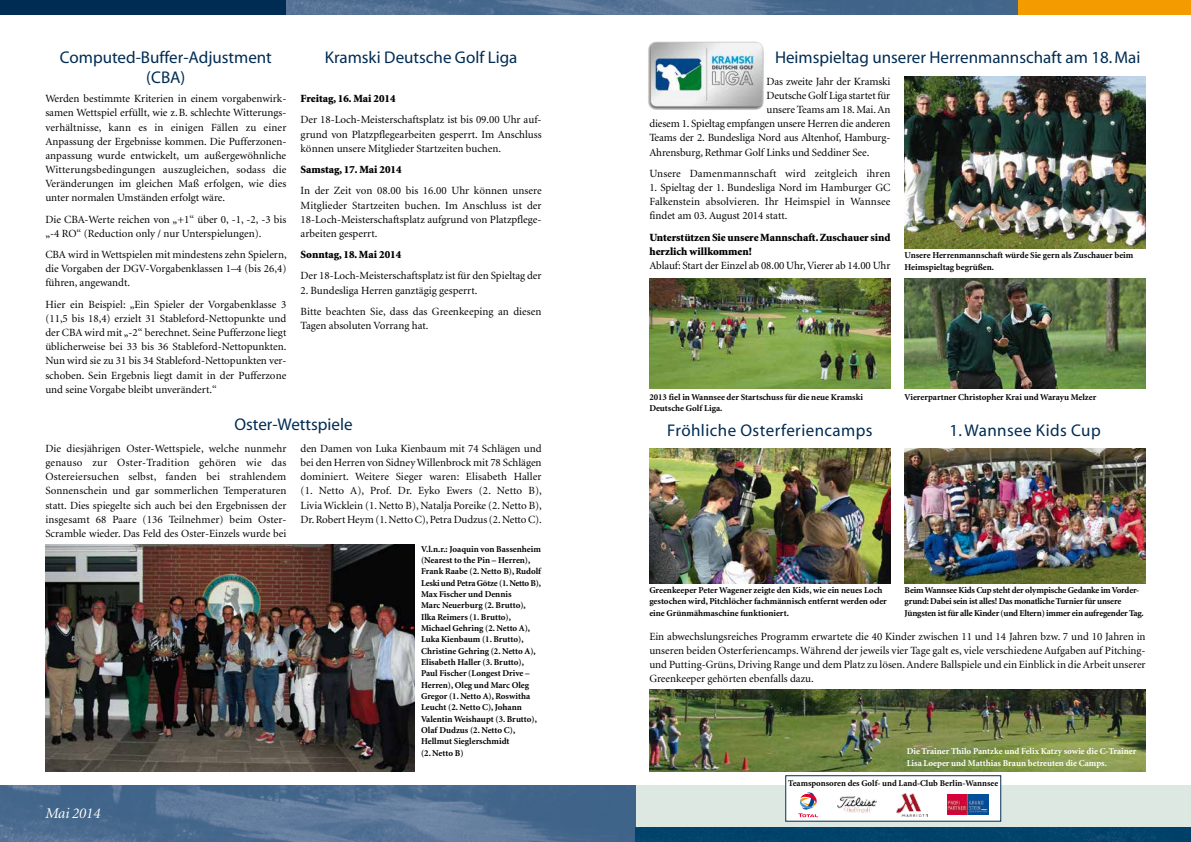
<style>
.page{position:relative;width:1191px;height:842px;background:#fff}
.page>*{position:absolute;margin:0;border:0;box-sizing:border-box;transform-origin:0 0}
.t1{font:17px/20px "Myriad";color:#002c53;text-align:center}
.t2{font:17px "Myriad";letter-spacing:.025em;color:#002c53}
.t3{font:italic 15px "Minion";color:#fff}
.t4{font:11px/14.2px "Minion";color:#000;text-align:justify}
.t5{font:900 11px/14.2px "Minion";color:#000}
.t6{font:700 9px/11.3px "Minion";color:#000}
.t7{font:700 9px/11.3px "Minion";letter-spacing:-.02em;color:#000}
.t8{font:700 9px/11.3px "Minion";color:#fff}
.t9{font:700 8.8px "Minion";color:#000}
</style>
<div class="page">
<div style="left:0;top:0;width:286px;height:14px;background:#002c53"></div>
<img style="left:286px;top:0;width:732px;height:14px">
<div style="left:1018px;top:0;width:173px;height:14px;background:#f49b00"></div>
<div style="left:635px;top:785px;width:556px;height:43px;background:#dde8e2"></div>
<img style="left:0;top:785px;width:635px;height:57px">
<div style="left:635px;top:828px;width:556px;height:14px;background:#00436b"></div>
<div style="left:785px;top:776px;width:215px;height:45px;background:#fff"></div>
<div style="left:785px;top:775px;width:216px;height:46px;border:1px solid #002c53"></div>
<img style="left:896px;top:793px;width:32px;height:24px">
<img style="left:838px;top:797px;width:38px;height:16px">
<svg style="left:798px;top:792px;width:20px;height:25px"></svg>
<img style="left:45px;top:545px;width:369px;height:226px">
<img style="left:649px;top:278px;width:241px;height:110px">
<img style="left:904px;top:77px;width:241px;height:172px">
<img style="left:904px;top:278px;width:241px;height:110px">
<img style="left:648px;top:42px;width:116px;height:68px">
<img style="left:649px;top:448px;width:241px;height:135px">
<img style="left:649px;top:689px;width:496px;height:82px">
<img style="left:904px;top:448px;width:241px;height:135px">
<img style="left:947px;top:795px;width:41px;height:20px">
<h1 class="t1" style="left:60px;top:48px;width:213px">Computed-Buffer-Adjustment (CBA)</h1>
<p class="t4" style="left:45px;top:92px;width:243px">Werden bestimmte Kriterien in einem vorgabenwirk&shy;samen Wettspiel erfüllt, wie z.B. schlechte Witterungs&shy;verhältnisse, kann es in einigen Fällen zu einer Anpassung der Ergebnisse kommen. Die Pufferzonen&shy;anpassung wurde entwickelt, um außergewöhnliche Witterungsbedingungen auszugleichen, sodass die Veränderungen im gleichen Maß erfolgen, wie dies unter normalen Umständen erfolgt wäre.</p>
<p class="t4" style="left:45px;top:212px;width:242px">Die CBA-Werte reichen von „+1“ über 0, -1, -2, -3 bis „-4 RO“ (Reduction only / nur Unterspielungen).</p>
<p class="t4" style="left:45px;top:248px;width:243px">CBA wird in Wettspielen mit mindestens zehn Spielern, die Vorgaben der DGV-Vorgabenklassen 1–4 (bis 26,4) führen, angewandt.</p>
<p class="t4" style="left:45px;top:297px;width:243px">Hier ein Beispiel: „Ein Spieler der Vorgabenklasse 3 (11,5 bis 18,4) erzielt 31 Stableford-Nettopunkte und der CBA wird mit „-2“ berechnet. Seine Pufferzone liegt üblicherweise bei 33 bis 36 Stableford-Nettopunkten.<br>Nun wird sie zu 31 bis 34 Stableford-Nettopunkten ver&shy;schoben. Sein Ergebnis liegt damit in der Pufferzone und seine Vorgabe bleibt unverändert.“</p>
<h1 class="t1" style="left:325px;top:48px;width:194px">Kramski Deutsche Golf Liga</h1>
<p class="t5" style="left:300px;top:92px;width:97px">Freitag, 16. Mai 2014</p>
<p class="t4" style="left:300px;top:113px;width:242px">Der 18-Loch-Meisterschaftsplatz ist bis 09.00 Uhr auf&shy;grund von Platzpflegearbeiten gesperrt. Im Anschluss können unsere Mitglieder Startzeiten buchen.</p>
<p class="t5" style="left:300px;top:163px;width:102px">Samstag, 17. Mai 2014</p>
<p class="t4" style="left:300px;top:184px;width:243px">In der Zeit von 08.00 bis 16.00 Uhr können unsere Mitglieder Startzeiten buchen. Im Anschluss ist der 18-Loch-Meisterschaftsplatz aufgrund von Platzpflege&shy;arbeiten gesperrt.</p>
<p class="t5" style="left:300px;top:248px;width:102px">Sonntag, 18. Mai 2014</p>
<p class="t4" style="left:300px;top:269px;width:242px">Der 18-Loch-Meisterschaftsplatz ist für den Spieltag der</p>
<p class="t4" style="left:300px;top:280px;width:242px;line-height:21.3px">2. Bundesliga Herren ganztägig gesperrt.<br>Bitte beachten Sie, dass das Greenkeeping an diesen</p>
<p class="t4" style="left:300px;top:319px;width:129px">Tagen absoluten Vorrang hat.</p>
<h1 class="t1" style="left:234px;top:415px;width:120px">Oster-Wettspiele</h1>
<p class="t4" style="left:45px;top:442px;width:243px">Die diesjährigen Oster-Wettspiele, welche nunmehr genauso zur Oster-Tradition gehören wie das Ostereiersuchen selbst, fanden bei strahlendem Sonnenschein und gar sommerlichen Temperaturen statt. Dies spiegelte sich auch bei den Ergebnissen der insgesamt 68 Paare (136 Teilnehmer) beim Oster-Scramble wieder. Das Feld des Oster-Einzels wurde bei</p>
<p class="t4" style="left:300px;top:442px;width:243px">den Damen von Luka Kienbaum mit 74 Schlägen und bei den Herren von Sidney Willenbrock mit 78 Schlägen dominiert. Weitere Sieger waren: Elisabeth Haller (1. Netto A), Prof. Dr. Eyko Ewers (2. Netto B), Livia Wicklein (1. Netto B), Natalja Poreike (2. Netto B), Dr. Robert Heym (1. Netto C), Petra Dudzus (2. Netto C).</p>
<h2 class="t3" style="left:45px;top:806px;width:57px">Mai 2014</h2>
<p class="t6" style="left:421px;top:543px;width:121px">V.l.n.r.: Joaquin von Bassenheim (Nearest to the Pin – Herren),<br>Frank Raabe (2. Netto B), Rudolf<br>Leski und Petra Götze (1.Netto B),<br>Max Fischer und Dennis<br>Marc Neuerburg (2. Brutto),<br>Ilka Reimers (1. Brutto),<br>Michael Gehring (2. Netto A),<br>Luka Kienbaum (1. Brutto),<br>Christine Gehring (2. Netto A),<br>Elisabeth Haller (3. Brutto),<br>Paul Fischer (Longest Drive –<br>Herren), Oleg und Marc Oleg<br>Gregor (1. Netto A), Roswitha<br>Leucht (2. Netto C), Johann<br>Valentin Weishaupt (3. Brutto),<br>Olaf Dudzus (2. Netto C),<br>Hellmut Sieglerschmidt<br>(2. Netto B)</p>
<h1 class="t1" style="left:775px;top:48px;width:367px">Heimspieltag unserer Herrenmannschaft am 18. Mai</h1>
<p class="t4" style="left:766px;top:75px;width:125px">Das zweite Jahr der Kramski</p>
<p class="t4" style="left:766px;top:89px;width:125px">Deutsche Golf Liga startet für</p>
<p class="t4" style="left:766px;top:103px;width:125px">unsere Teams am 18. Mai. An</p>
<p class="t4" style="left:649px;top:117px;width:242px">diesem 1. Spieltag empfangen unsere Herren die anderen</p>
<p class="t4" style="left:649px;top:131px;width:242px">Teams der 2. Bundesliga Nord aus Altenhof, Hamburg-</p>
<p class="t4" style="left:649px;top:145px;width:221px">Ahrensburg, Rethmar Golf Links und Seddiner See.</p>
<p class="t4" style="left:649px;top:167px;width:243px">Unsere Damenmannschaft wird zeitgleich ihren</p>
<p class="t4" style="left:649px;top:181px;width:242px">1. Spieltag der 1. Bundesliga Nord im Hamburger GC Falkenstein absolvieren. Ihr Heimspiel in Wannsee findet am 03. August 2014 statt.</p>
<p class="t5" style="left:649px;top:230px;width:242px">Unterstützen Sie unsere Mannschaft. Zuschauer sind herzlich willkommen!</p>
<p class="t4" style="left:649px;top:259px;width:242px">Ablauf: Start der Einzel ab 08.00 Uhr, Vierer ab 14.00 Uhr</p>
<p class="t6" style="left:904px;top:250px;width:230px">Unsere Herrenmannschaft würde Sie gern als Zuschauer beim<br>Heimspieltag begrüßen.</p>
<p class="t6" style="left:649px;top:392px;width:215px">2013 fiel in Wannsee der Startschuss für die neue Kramski<br>Deutsche Golf Liga.</p>
<p class="t6" style="left:904px;top:392px;width:193px">Viererpartner Christopher Krai und Warayu Melzer</p>
<h1 class="t2" style="left:949px;top:422px;width:153px">1. Wannsee Kids Cup</h1>
<h1 class="t2" style="left:667px;top:422px;width:207px">Fröhliche Osterferiencamps</h1>
<p class="t6" style="left:649px;top:585px;width:239px">Greenkeeper Peter Wagener zeigte den Kids, wie ein neues Loch gestochen wird, Pitchlöcher fachmännisch entfernt werden oder eine Grünmähmaschine funktioniert.</p>
<p class="t7" style="left:904px;top:585px;width:241px">Beim Wannsee Kids Cup steht der olympische Gedanke im Vorder&shy;grund: Dabei sein ist alles! Das monatliche Turnier für unsere<br>Jüngsten ist für alle Kinder (und Eltern) immer ein aufregender Tag.</p>
<p class="t4" style="left:649px;top:630px;width:498px">Ein abwechslungsreiches Programm erwartete die 40 Kinder zwischen 11 und 14 Jahren bzw. 7 und 10 Jahren in unseren beiden Osterferiencamps. Während der jeweils vier Tage galt es, viele verschiedene Aufgaben auf Pitching&shy;und Putting-Grüns, Driving Range und dem Platz zu lösen. Andere Ballspiele und ein Einblick in die Arbeit unserer Greenkeeper gehörten ebenfalls dazu.</p>
<p class="t8" style="left:906px;top:746px;width:231px">Die Trainer Thilo Pantzke und Felix Katzy sowie die C-Trainer<br>Lisa Loeper und Matthias Braun betreuten die Camps.</p>
<p class="t9" style="left:788px;top:778px;width:211px">Teamsponsoren des Golf- und Land-Club Berlin-Wannsee</p>
</div>
